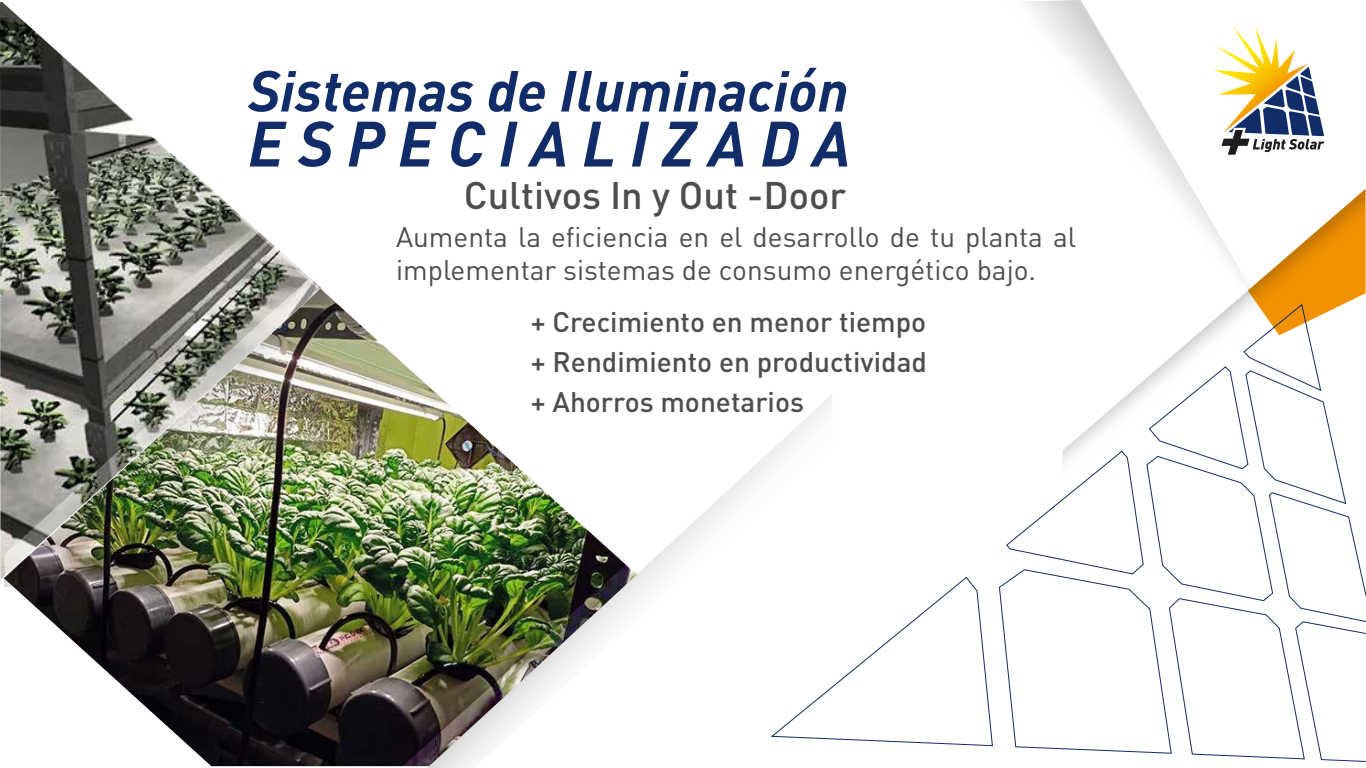
<style>
.page{position:relative;width:1366px;height:768px;background:#fff}
.page>*{position:absolute;margin:0;border:0;box-sizing:border-box;transform-origin:0 0}
.t1{font:italic 700 63px "DIN Pro";letter-spacing:.215em;color:#102d69}
.t2{font:italic 700 57px "DIN Pro";color:#102d69}
.t3{font:500 38px "DIN Pro";color:#4d4d4c}
.t4{font:28px/33.6px "DIN Pro";color:#4d4d4c}
.t5{font:500 28px/40px "DIN Pro";color:#4d4d4c;text-align:justify}
</style>
<div class="page">
<svg style="left:1026px;top:0;width:166px;height:189px"></svg>
<svg style="left:1214px;top:26px;width:111px;height:129px"></svg>
<svg style="left:0;top:2px;width:321px;height:286px"></svg>
<img style="left:13px;top:574px;width:388px;height:192px">
<svg style="left:638px;top:394px;width:194px;height:343px"></svg>
<img style="left:345px;top:311px;width:462px;height:263px">
<img style="left:401px;top:564px;width:237px;height:204px">
<img style="left:4px;top:288px;width:341px;height:299px">
<img style="left:5px;top:278px;width:315px;height:300px">
<svg style="left:771px;top:577px;width:222px;height:169px"></svg>
<svg style="left:999px;top:189px;width:367px;height:573px"></svg>
<h2 class="t2" style="left:248px;top:44px;width:602px">Sistemas de Iluminación</h2>
<h1 class="t1" style="left:248px;top:92px;width:604px">ESPECIALIZADA</h1>
<h3 class="t3" style="left:464px;top:169px;width:384px">Cultivos In y Out -Door</h3>
<p class="t4" style="left:396px;top:219px;width:682px">Aumenta la eficiencia en el desarrollo de tu planta al implementar sistemas de consumo energético bajo.</p>
<p class="t5" style="left:531px;top:301px;width:398px">+ Crecimiento en menor tiempo + Rendimiento en productividad + Ahorros monetarios</p>
</div>
